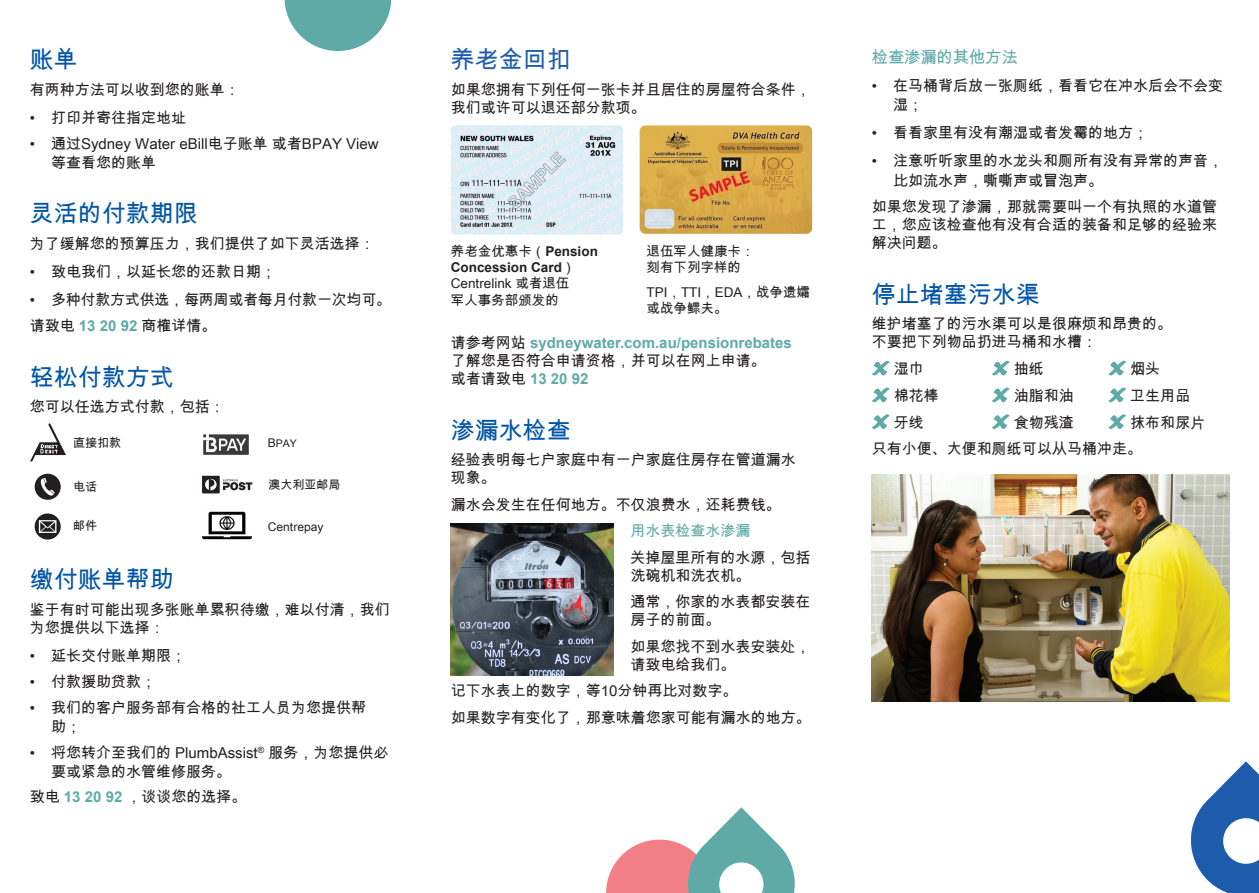
<style>
.page{position:relative;width:1259px;height:893px;background:#fff}
.page>*{position:absolute;margin:0;border:0;box-sizing:border-box;transform-origin:0 0}
.t1{font:24px "Arial Unicode MS";color:#0154a6}
.t2{font:24px "Arial Unicode MS";color:#1d5cab}
.t3{font:16.5px "Arial Unicode MS";letter-spacing:-.02em;color:#5faaa7}
.t4{font:15px/18px "Arial Unicode MS";color:#231f20}
.t5{font:700 15px "Arial";color:#5faaa7}
.t6{font:15px "Arial Unicode MS";color:#5faaa7}
.t7{font:13.5px/16.2px "Arial Unicode MS";color:#231f20}
.t8{font:700 13.5px "Arial";color:#231f20}
.t9{font:12px "Arial Unicode MS";color:#231f20}
.t10{font:10.5px "Arial Unicode MS";color:#231f20}
.s1{font-family:"Arial";font-weight:700;color:#5faaa7}
.s2{font-size:12px}
.s3{font-family:"Arial";font-weight:700}
.s4{font-family:"Arial Unicode MS";font-weight:400}
.s5{font-family:"Arial Unicode MS";font-weight:400;color:#231f20}
</style>
<div class="page">
<img style="left:30px;top:424px;width:36px;height:38px">
<img style="left:203px;top:434px;width:46px;height:21px">
<svg style="left:35px;top:513px;width:26px;height:27px"></svg>
<svg style="left:39px;top:520px;width:17px;height:13px"></svg>
<div style="left:35px;top:474px;width:26px;height:26px;background:#231f20;border-radius:50%"></div>
<svg style="left:41px;top:478px;width:14px;height:18px"></svg>
<svg style="left:223px;top:479px;width:29px;height:11px"></svg>
<div style="left:202px;top:476px;width:18px;height:17px;background:#231f20"></div>
<svg style="left:205px;top:479px;width:12px;height:11px"></svg>
<svg style="left:872px;top:360px;width:17px;height:16px"></svg>
<svg style="left:992px;top:360px;width:17px;height:16px"></svg>
<svg style="left:1108px;top:360px;width:18px;height:16px"></svg>
<svg style="left:872px;top:387px;width:17px;height:16px"></svg>
<svg style="left:992px;top:387px;width:17px;height:16px"></svg>
<svg style="left:1108px;top:387px;width:18px;height:16px"></svg>
<svg style="left:872px;top:414px;width:17px;height:15px"></svg>
<svg style="left:992px;top:414px;width:17px;height:15px"></svg>
<svg style="left:1108px;top:414px;width:18px;height:15px"></svg>
<img style="left:872px;top:474px;width:357px;height:228px">
<img style="left:451px;top:125px;width:172px;height:110px">
<img style="left:639px;top:124px;width:173px;height:111px">
<img style="left:451px;top:524px;width:162px;height:151px">
<svg style="left:284px;top:0;width:107px;height:51px"></svg>
<svg style="left:1191px;top:761px;width:68px;height:132px"></svg>
<svg style="left:606px;top:807px;width:188px;height:86px"></svg>
<img style="left:202px;top:511px;width:50px;height:29px">
<h1 class="t1" style="left:30px;top:42px;width:49px">账单</h1>
<p class="t4" style="left:30px;top:80px;width:211px">有两种方法可以收到您的账单：</p>
<p class="t4" style="left:30px;top:108px;width:158px">• 打印并寄往指定地址</p>
<p class="t4" style="left:51px;top:133px;width:329px;line-height:19.5px;text-indent:-21px">• 通过Sydney Water eBill电子账单 或者BPAY View等查看您的账单</p>
<h1 class="t1" style="left:30px;top:197px;width:169px">灵活的付款期限</h1>
<p class="t4" style="left:30px;top:234px;width:346px">为了缓解您的预算压力，我们提供了如下灵活选择：</p>
<p class="t4" style="left:30px;top:262px;width:248px">• 致电我们，以延长您的还款日期；</p>
<p class="t4" style="left:30px;top:286px;width:363px;line-height:26.5px">• 多种付款方式供选，每两周或者每月付款一次均可。请致电 <span class="s1">13 20 92</span> 商榷详情。</p>
<h1 class="t1" style="left:30px;top:360px;width:145px">轻松付款方式</h1>
<p class="t4" style="left:30px;top:398px;width:196px">您可以任选方式付款，包括：</p>
<p class="t9" style="left:73px;top:434px;width:50px">直接扣款</p>
<p class="t10" style="left:268px;top:436px;width:31px"><span class="s2">B</span>PAY</p>
<p class="t9" style="left:73px;top:478px;width:26px">电话</p>
<p class="t9" style="left:268px;top:476px;width:74px">澳大利亚邮局</p>
<p class="t9" style="left:73px;top:517px;width:26px">邮件</p>
<p class="t9" style="left:268px;top:518px;width:57px">Centrepay</p>
<h1 class="t1" style="left:30px;top:562px;width:145px">缴付账单帮助</h1>
<p class="t4" style="left:30px;top:600px;width:362px">鉴于有时可能出现多张账单累积待缴，难以付清，我们为您提供以下选择：</p>
<p class="t4" style="left:30px;top:646px;width:158px">• 延长交付账单期限；</p>
<p class="t4" style="left:30px;top:672px;width:128px">• 付款援助贷款；</p>
<p class="t4" style="left:51px;top:697px;width:316px;line-height:19.5px;text-indent:-21px">• 我们的客户服务部有合格的社工人员为您提供帮助；</p>
<p class="t4" style="left:51px;top:743px;width:339px;line-height:19.5px;text-indent:-21px">• 将您转介至我们的 PlumbAssist<sup>®</sup> 服务，为您提供必要或紧急的水管维修服务。</p>
<p class="t4" style="left:30px;top:787px;width:218px">致电 <span class="s1">13 20 92</span> ，谈谈您的选择。</p>
<h1 class="t2" style="left:451px;top:42px;width:121px">养老金回扣</h1>
<p class="t4" style="left:451px;top:80px;width:361px">如果您拥有下列任何一张卡并且居住的房屋符合条件，我们或许可以退还部分款项。</p>
<p class="t7" style="left:451px;top:243px;width:149px">养老金优惠卡（<span class="s3">Pension</span></p>
<p class="t8" style="left:451px;top:258px;width:126px">Concession Card<span class="s4">）</span></p>
<p class="t7" style="left:451px;top:275px;width:120px">Centrelink 或者退伍军人事务部颁发的</p>
<p class="t7" style="left:646px;top:243px;width:109px">退伍军人健康卡：刻有下列字样的</p>
<p class="t7" style="left:646px;top:284px;width:165px">TPI，TTI，EDA，战争遗孀或战争鳏夫。</p>
<p class="t5" style="left:451px;top:333px;width:342px"><span class="s5">请参考网站</span> sydneywater.com.au/pensionrebates</p>
<p class="t4" style="left:451px;top:352px;width:316px">了解您是否符合申请资格，并可以在网上申请。</p>
<p class="t5" style="left:451px;top:369px;width:139px"><span class="s5">或者请致电</span> 13 20 92</p>
<h1 class="t1" style="left:451px;top:413px;width:121px">渗漏水检查</h1>
<p class="t4" style="left:451px;top:451px;width:346px">经验表明每七户家庭中有一户家庭住房存在管道漏水现象。</p>
<p class="t4" style="left:451px;top:495px;width:331px">漏水会发生在任何地方。不仅浪费水，还耗费钱。</p>
<p class="t6" style="left:630px;top:520px;width:121px">用水表检查水渗漏</p>
<p class="t4" style="left:630px;top:548px;width:181px">关掉屋里所有的水源，包括洗碗机和洗衣机。</p>
<p class="t4" style="left:630px;top:593px;width:181px">通常，你家的水表都安装在房子的前面。</p>
<p class="t4" style="left:630px;top:637px;width:181px">如果您找不到水表安装处，请致电给我们。</p>
<p class="t4" style="left:451px;top:677px;width:361px;line-height:26.5px">记下水表上的数字，等10分钟再比对数字。<br>如果数字有变化了，那意味着您家可能有漏水的地方。</p>
<p class="t3" style="left:872px;top:45px;width:147px">检查渗漏的其他方法</p>
<p class="t4" style="left:893px;top:75px;width:331px;line-height:19.5px;text-indent:-21px">• 在马桶背后放一张厕纸，看看它在冲水后会不会变湿；</p>
<p class="t4" style="left:872px;top:124px;width:278px">• 看看家里有没有潮湿或者发霉的地方；</p>
<p class="t4" style="left:893px;top:151px;width:331px;line-height:19.5px;text-indent:-21px">• 注意听听家里的水龙头和厕所有没有异常的声音，比如流水声，嘶嘶声或冒泡声。</p>
<p class="t4" style="left:872px;top:198px;width:346px;text-align:justify">如果您发现了渗漏，那就需要叫一个有执照的水道管工，您应该检查他有没有合适的装备和足够的经验来解决问题。</p>
<h1 class="t1" style="left:872px;top:277px;width:169px">停止堵塞污水渠</h1>
<p class="t4" style="left:872px;top:315px;width:301px">维护堵塞了的污水渠可以是很麻烦和昂贵的。不要把下列物品扔进马桶和水槽：</p>
<p class="t4" style="left:893px;top:359px;width:31px">湿巾</p>
<p class="t4" style="left:1013px;top:359px;width:31px">抽纸</p>
<p class="t4" style="left:1130px;top:359px;width:31px">烟头</p>
<p class="t4" style="left:893px;top:386px;width:46px">棉花棒</p>
<p class="t4" style="left:1013px;top:386px;width:61px">油脂和油</p>
<p class="t4" style="left:1130px;top:386px;width:61px">卫生用品</p>
<p class="t4" style="left:893px;top:413px;width:31px">牙线</p>
<p class="t4" style="left:1013px;top:413px;width:61px">食物残渣</p>
<p class="t4" style="left:872px;top:409px;width:335px;line-height:26.5px;text-indent:258px">抹布和尿片只有小便、大便和厕纸可以从马桶冲走。</p>
</div>
